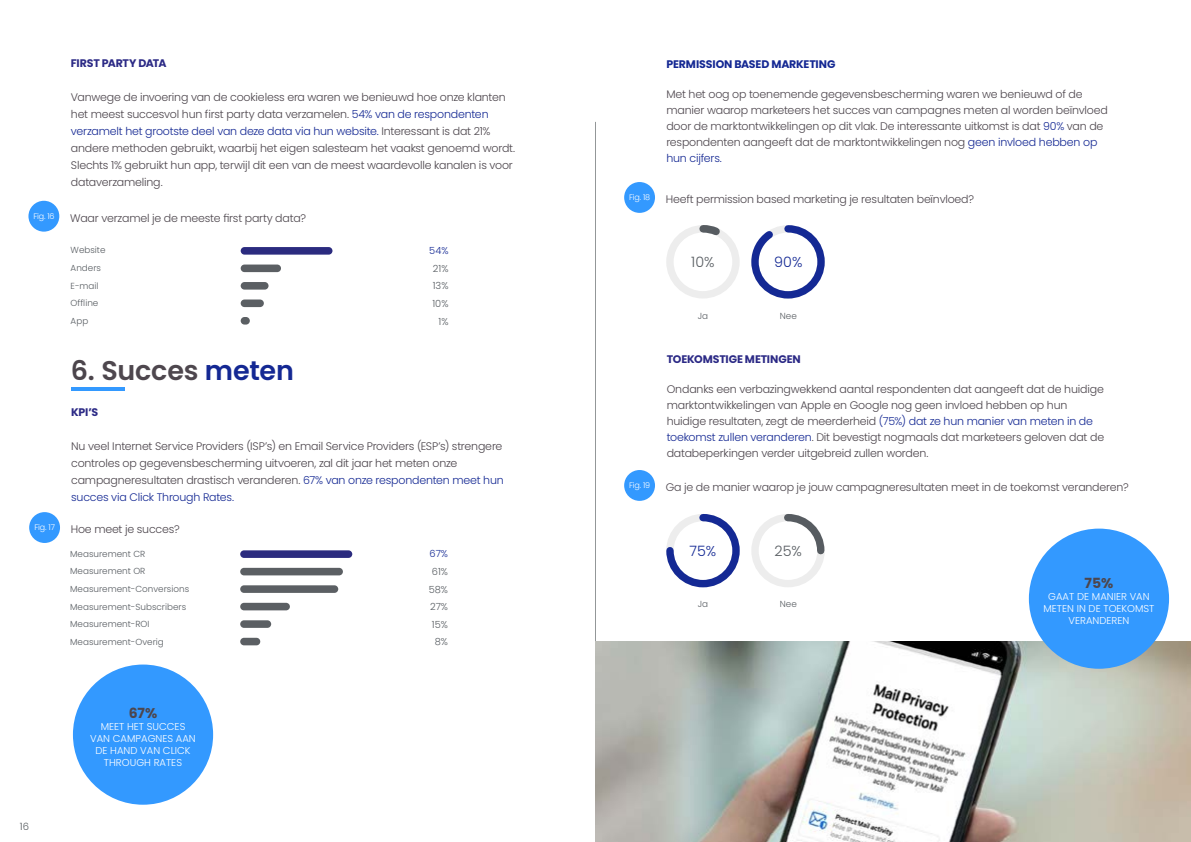
<style>
.page{position:relative;width:1191px;height:842px;background:#fff}
.page>*{position:absolute;margin:0;border:0;box-sizing:border-box;transform-origin:0 0}
.t1{font:600 27px "Poppins";letter-spacing:-.01em;color:#4e474e}
.t2{font:300 14.3px "Poppins";color:#575c61}
.t3{font:300 14.3px "Poppins";color:#142994}
.t4{font:700 14px "Poppins";color:#4d464d}
.t5{font:300 11px/17px "Poppins";letter-spacing:-.015em;color:#4c454c}
.t6{font:300 11px/16px "Poppins";letter-spacing:-.02em;color:#4d464d}
.t7{font:700 11px "Poppins";letter-spacing:-.02em;color:#2c2a86}
.t8{font:700 11px "Poppins";letter-spacing:-.015em;color:#142893}
.t9{font:300 10px/12px "Poppins";color:#fff;text-align:center}
.t10{font:300 10px "Poppins";color:#565c5f}
.t11{font:300 9.8px/17.6px "Poppins";color:#575c61;text-align:right}
.t12{font:300 9.8px "Poppins";color:#142994}
.t13{font:300 8.8px/17.6px "Poppins";color:#575c61}
.t14{font:300 8px "Poppins";letter-spacing:-.02em;color:#fff}
.s1{color:#142893}
.s2{color:#4c454c}
</style>
<div class="page">
<hr style="left:595px;top:122px;width:1px;height:598px;background:#565c5f">
<div style="left:240px;top:550px;width:112px;height:8px;background:#2b2b7f;border-radius:4px"></div>
<div style="left:240px;top:568px;width:103px;height:7px;background:#5b5f63;border-radius:4px"></div>
<div style="left:240px;top:585px;width:98px;height:8px;background:#5b5f63;border-radius:4px"></div>
<div style="left:240px;top:603px;width:50px;height:7px;background:#5b5f63;border-radius:4px"></div>
<div style="left:240px;top:620px;width:31px;height:8px;background:#5b5f63;border-radius:4px"></div>
<div style="left:240px;top:638px;width:20px;height:7px;background:#5b5f63;border-radius:4px"></div>
<div style="left:666px;top:225px;width:73px;height:73px;border:7px solid #ededed;border-radius:50%"></div>
<svg style="left:695px;top:225px;width:31px;height:16px"></svg>
<svg style="left:751px;top:225px;width:74px;height:74px"></svg>
<div style="left:751px;top:514px;width:73px;height:73px;border:7px solid #ededed;border-radius:50%"></div>
<svg style="left:666px;top:514px;width:74px;height:74px"></svg>
<svg style="left:780px;top:514px;width:45px;height:44px"></svg>
<div style="left:28px;top:201px;width:31px;height:31px;background:#39f;border-radius:50%"></div>
<div style="left:29px;top:512px;width:31px;height:31px;background:#39f;border-radius:50%"></div>
<hr style="left:71px;top:387px;width:53px;height:3px;background:#39f">
<div style="left:624px;top:182px;width:31px;height:31px;background:#39f;border-radius:50%"></div>
<div style="left:624px;top:470px;width:31px;height:31px;background:#39f;border-radius:50%"></div>
<div style="left:241px;top:247px;width:91px;height:8px;background:#2b2b7f;border-radius:4px"></div>
<div style="left:241px;top:265px;width:40px;height:7px;background:#5b5f63;border-radius:4px"></div>
<div style="left:241px;top:282px;width:27px;height:8px;background:#5b5f63;border-radius:4px"></div>
<div style="left:241px;top:299px;width:23px;height:8px;background:#5b5f63;border-radius:4px"></div>
<svg style="left:241px;top:317px;width:9px;height:8px"></svg>
<div style="left:73px;top:664px;width:140px;height:141px;background:#39f;border-radius:50%"></div>
<img style="left:596px;top:642px;width:595px;height:200px">
<div style="left:1028px;top:529px;width:141px;height:140px;background:#39f;border-radius:50%"></div>
<p class="t14" style="left:33px;top:211px;width:23px">Fig. 16</p>
<p class="t14" style="left:34px;top:523px;width:22px">Fig. 17</p>
<p class="t7" style="left:71px;top:56px;width:97px">FIRST PARTY DATA</p>
<p class="t5" style="left:71px;top:88px;width:446px">Vanwege de invoering van de cookieless era waren we benieuwd hoe onze klanten het meest succesvol hun first party data verzamelen. <span class="s1">54% van de respondenten verzamelt het grootste deel van deze data via hun website.</span> Interessant is dat 21% andere methoden gebruikt, waarbij het eigen salesteam het vaakst genoemd wordt.<br>Slechts 1% gebruikt hun app, terwijl dit een van de meest waardevolle kanalen is voor dataverzameling.</p>
<p class="t6" style="left:70px;top:210px;width:237px">Waar verzamel je de meeste first party data?</p>
<p class="t13" style="left:71px;top:242px;width:36px">Website<br>Anders<br>E-mail<br>Offline<br>App</p>
<p class="t12" style="left:429px;top:245px;width:21px">54%</p>
<p class="t11" style="left:432px;top:260px;width:18px">21%<br>13%<br>10%<br>1%</p>
<h1 class="t1" style="left:71px;top:355px;width:224px"><span class="s2">6.</span> Succes <span class="s1">meten</span></h1>
<p class="t7" style="left:71px;top:406px;width:29px">KPI’S</p>
<p class="t5" style="left:71px;top:438px;width:434px">Nu veel Internet Service Providers (ISP’s) en Email Service Providers (ESP’s) strengere controles op gegevensbescherming uitvoeren, zal dit jaar het meten onze campagneresultaten drastisch veranderen. <span class="s1">67% van onze respondenten meet hun succes via Click Through Rates.</span></p>
<p class="t6" style="left:71px;top:521px;width:110px">Hoe meet je succes?</p>
<p class="t13" style="left:70px;top:545px;width:120px">Measurement CR<br>Measurement OR<br>Measurement-Conversions<br>Measurement-Subscribers<br>Measurement-ROI<br>Measurement-Overig</p>
<p class="t12" style="left:429px;top:548px;width:20px">67%</p>
<p class="t11" style="left:429px;top:563px;width:21px">61%<br>58%<br>27%<br>15%<br>8%</p>
<p class="t10" style="left:20px;top:821px;width:11px">16</p>
<p class="t4" style="left:129px;top:705px;width:30px">67%</p>
<p class="t9" style="left:90px;top:720px;width:107px">MEET HET SUCCES<br>VAN CAMPAGNES AAN<br>DE HAND VAN CLICK<br>THROUGH RATES</p>
<p class="t14" style="left:629px;top:193px;width:23px">Fig. 18</p>
<p class="t8" style="left:666px;top:58px;width:170px">PERMISSION BASED MARKETING</p>
<p class="t6" style="left:666px;top:87px;width:443px">Met het oog op toenemende gegevensbescherming waren we benieuwd of de manier waarop marketeers het succes van campagnes meten al worden beïnvloed door de marktontwikkelingen op dit vlak. De interessante uitkomst is dat <span class="s1">90%</span> van de respondenten aangeeft dat de marktontwikkelingen nog <span class="s1">geen invloed hebben op hun cijfers.</span></p>
<p class="t6" style="left:666px;top:191px;width:310px">Heeft permission based marketing je resultaten beïnvloed?</p>
<h2 class="t2" style="left:691px;top:254px;width:25px">10%</h2>
<h2 class="t3" style="left:774px;top:254px;width:30px">90%</h2>
<p class="t14" style="left:629px;top:481px;width:23px">Fig. 19</p>
<p class="t13" style="left:698px;top:307px;width:12px">Ja</p>
<p class="t13" style="left:780px;top:307px;width:18px">Nee</p>
<p class="t7" style="left:666px;top:353px;width:136px">TOEKOMSTIGE METINGEN</p>
<p class="t5" style="left:666px;top:381px;width:439px;line-height:16px">Ondanks een verbazingwekkend aantal respondenten dat aangeeft dat de huidige marktontwikkelingen van Apple en Google nog geen invloed hebben op hun huidige resultaten, zegt de meerderheid <span class="s1">(75%) dat ze hun manier van meten in de toekomst zullen veranderen</span>. Dit bevestigt nogmaals dat marketeers geloven dat de databeperkingen verder uitgebreid zullen worden.</p>
<p class="t6" style="left:666px;top:479px;width:464px">Ga je de manier waarop je jouw campagneresultaten meet in de toekomst veranderen?</p>
<h2 class="t3" style="left:689px;top:542px;width:28px">75%</h2>
<p class="t13" style="left:698px;top:595px;width:12px">Ja</p>
<h2 class="t2" style="left:774px;top:542px;width:29px">25%</h2>
<p class="t13" style="left:780px;top:595px;width:18px">Nee</p>
<p class="t4" style="left:1084px;top:575px;width:30px">75%</p>
<p class="t9" style="left:1043px;top:591px;width:113px">GAAT DE MANIER VAN<br>METEN IN DE TOEKOMST<br>VERANDEREN</p>
</div>
